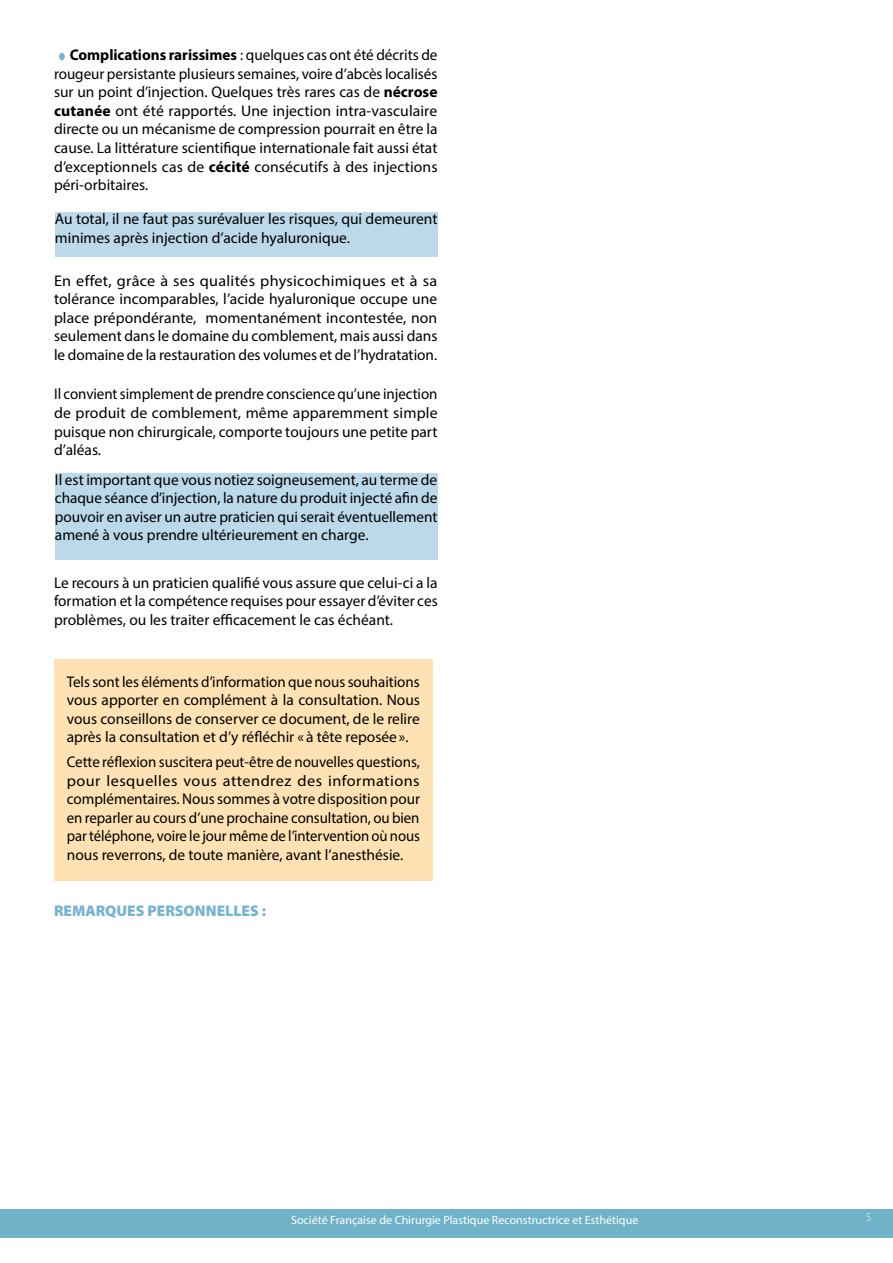
<style>
.page{position:relative;width:893px;height:1263px;background:#fff}
.page>*{position:absolute;margin:0;border:0;box-sizing:border-box;transform-origin:0 0}
.t1{font:15.45px/18.6px "Myriad Pro";color:#000;text-align:justify}
.t2{font:15.45px/18.6px "Myriad Pro";color:#000;text-align:justify;scale:1.05 1}
.t3{font:900 15.45px "Myriad Pro";color:#77b3d0}
.t4{font:12px "Myriad Pro";color:#fff}
.t5{font:300 12px "Myriad Pro";color:#fff}
.s1{font-weight:700}
</style>
<div class="page">
<div style="left:59px;top:53px;width:6px;height:7px;background:#77b3d0;border-radius:50%"></div>
<div style="left:0;top:1209px;width:893px;height:28px;background:#70b2c8"></div>
<div style="left:54px;top:659px;width:379px;height:221px;background:#ffe2b3"></div>
<div style="left:55px;top:473px;width:382px;height:87px;background:#bbd9e8"></div>
<div style="left:55px;top:213px;width:382px;height:44px;background:#bbd9e8"></div>
<p class="t1" style="left:54px;top:47px;width:385px;text-indent:16px"><span class="s1">Complications rarissimes</span> : quelques cas ont été décrits de rougeur persistante plusieurs semaines, voire d’abcès localisés sur un point d’injection. Quelques très rares cas de <span class="s1">nécrose cutanée</span> ont été rapportés. Une injection intra-vasculaire directe ou un mécanisme de compression pourrait en être la cause. La littérature scientifique internationale fait aussi état d’exceptionnels cas de <span class="s1">cécité</span> consécutifs à des injections péri-orbitaires.</p>
<p class="t1" style="left:55px;top:211px;width:384px">Au total, il ne faut pas surévaluer les risques, qui demeurent minimes après injection d’acide hyaluronique.</p>
<p class="t2" style="left:54px;top:272px;width:367px">En effet, grâce à ses qualités physicochimiques et à sa tolérance incomparables, l’acide hyaluronique occupe une place prépondérante, momentanément incontestée, non seulement dans le domaine du comblement, mais aussi dans le domaine de la restauration des volumes et de l’hydratation.</p>
<p class="t1" style="left:54px;top:386px;width:385px">Il convient simplement de prendre conscience qu’une injection de produit de comblement, même apparemment simple puisque non chirurgicale, comporte toujours une petite part d’aléas.</p>
<p class="t1" style="left:55px;top:471px;width:384px">Il est important que vous notiez soigneusement, au terme de chaque séance d’injection, la nature du produit injecté afin de pouvoir en aviser un autre praticien qui serait éventuellement amené à vous prendre ultérieurement en charge.</p>
<p class="t1" style="left:54px;top:574px;width:385px">Le recours à un praticien qualifié vous assure que celui-ci a la formation et la compétence requises pour essayer d’éviter ces problèmes, ou les traiter efficacement le cas échéant.</p>
<p class="t1" style="left:67px;top:673px;width:355px">Tels sont les éléments d’information que nous souhaitions vous apporter en complément à la consultation. Nous vous conseillons de conserver ce document, de le relire après la consultation et d’y réfléchir « à tête reposée ».</p>
<p class="t1" style="left:67px;top:754px;width:355px">Cette réflexion suscitera peut-être de nouvelles questions, pour lesquelles vous attendrez des informations complémentaires. Nous sommes à votre disposition pour en reparler au cours d’une prochaine consultation, ou bien par téléphone, voire le jour même de l’intervention où nous nous reverrons, de toute manière, avant l’anesthésie.</p>
<p class="t3" style="left:54px;top:905px;width:214px">REMARQUES PERSONNELLES :</p>
<p class="t4" style="left:291px;top:1215px;width:349px">Société Française de Chirurgie Plastique Reconstructrice et Esthétique</p>
<p class="t5" style="left:866px;top:1212px;width:7px">5</p>
</div>
